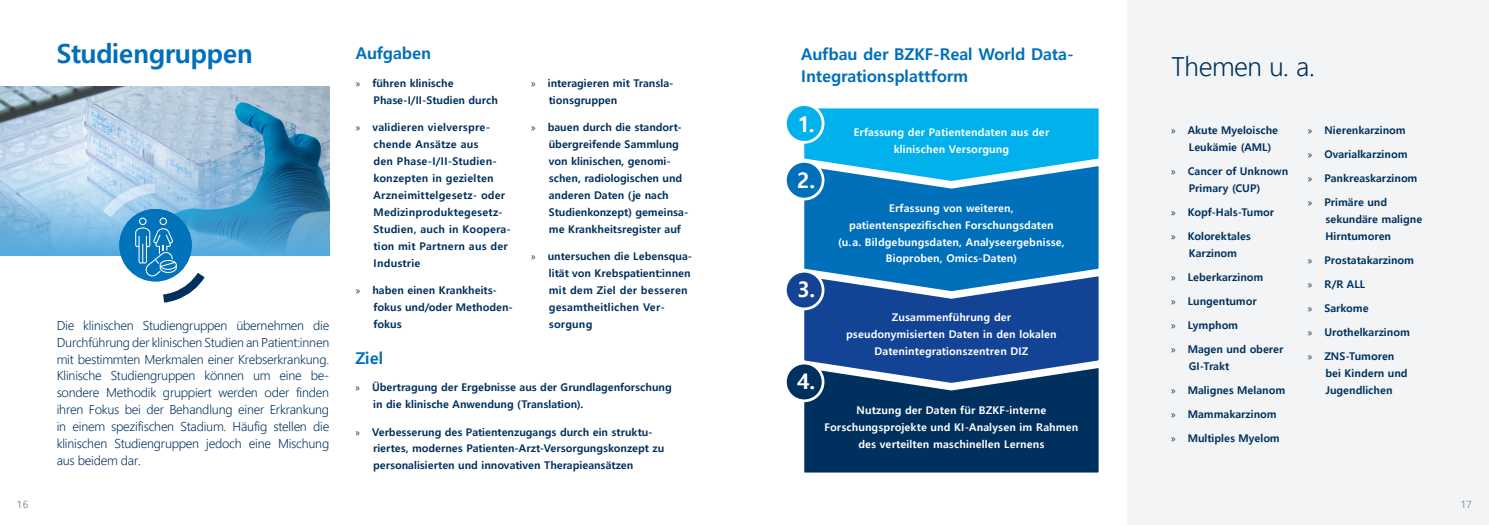
<style>
.page{position:relative;width:1489px;height:525px;background:#fff}
.page>*{position:absolute;margin:0;border:0;box-sizing:border-box;transform-origin:0 0}
.t1{font:700 26.25px "Malgun Gothic";letter-spacing:-.015em;color:#0070ba}
.t2{font:300 26.25px "Malgun Gothic";letter-spacing:-.02em;color:#00305d}
.t3{font:700 21.5px "Malgun Gothic";color:#fff}
.t4{font:700 16.25px/22.5px "Malgun Gothic";color:#0070ba}
.t5{font:300 12.5px/16.9px "Malgun Gothic";letter-spacing:-.02em;color:#00305d;text-align:justify}
.t6{font:700 10.62px/16.9px "Malgun Gothic";letter-spacing:.005em;color:#00305d}
.t7{font:700 10.62px/16.9px "Malgun Gothic";letter-spacing:.015em;color:#fff;text-align:center}
.t8{font:700 10.62px/16.9px "Malgun Gothic";letter-spacing:.025em;color:#00305d}
.t9{font:10px "Malgun Gothic";color:#7e8a91}
.s1{font-family:"Myriad Pro";font-weight:400}
</style>
<div class="page">
<img style="left:0;top:86px;width:329px;height:61px">
<svg style="left:0;top:147px;width:329px;height:108px;background:#77aed2"></svg>
<div style="left:1127px;top:0;width:361px;height:524px;background:#f2f4f5"></div>
<div style="left:796px;top:319px;width:310px;height:161px;background:#00305d;border:8px solid #fff"></div>
<svg style="left:796px;top:302px;width:310px;height:92px;background:#2c5699"></svg>
<svg style="left:804px;top:192px;width:295px;height:110px;background:#1474ba"></svg>
<svg style="left:93px;top:176px;width:119px;height:127px"></svg>
<svg style="left:804px;top:108px;width:295px;height:84px;background:#19aee5"></svg>
<div style="left:785px;top:104px;width:38px;height:38px;background:#00b1eb;border-radius:50%"></div>
<div style="left:784px;top:103px;width:40px;height:41px;border:3px solid #fff;border-radius:50%"></div>
<div style="left:785px;top:161px;width:38px;height:38px;background:#0070ba;border-radius:50%"></div>
<div style="left:784px;top:160px;width:40px;height:40px;border:3px solid #fff;border-radius:50%"></div>
<div style="left:785px;top:271px;width:38px;height:38px;background:#134395;border-radius:50%"></div>
<div style="left:784px;top:270px;width:40px;height:40px;border:3px solid #fff;border-radius:50%"></div>
<div style="left:785px;top:363px;width:38px;height:37px;background:#00305d;border-radius:50%"></div>
<div style="left:784px;top:361px;width:40px;height:41px;border:3px solid #fff;border-radius:50%"></div>
<h1 class="t1" style="left:57px;top:37px;width:198px">Studiengruppen</h1>
<p class="t5" style="left:57px;top:317px;width:274px">Die klinischen Studiengruppen übernehmen die Durchführung der klinischen Studien an Patient:innen mit bestimmten Merkmalen einer Krebserkrankung.<br>Klinische Studiengruppen können um eine be&shy;sondere Methodik gruppiert werden oder finden ihren Fokus bei der Behandlung einer Erkrankung in einem spezifischen Stadium. Häufig stellen die klinischen Studiengruppen jedoch eine Mischung aus beidem dar.</p>
<h3 class="t4" style="left:356px;top:42px;width:77px">Aufgaben</h3>
<p class="t6" style="left:373px;top:75px;width:126px;text-indent:-18px"><span class="s1">»</span> führen klinische<br>Phase-I/II-Studien durch</p>
<p class="t8" style="left:373px;top:119px;width:139px;text-indent:-18px"><span class="s1">»</span> validieren vielverspre&shy;chende Ansätze aus<br>den Phase-I/II-Studien&shy;konzepten in gezielten<br>Arzneimittelgesetz- oder<br>Medizinproduktegesetz-<br>Studien, auch in Koopera&shy;tion mit Partnern aus der<br>Industrie</p>
<p class="t6" style="left:373px;top:282px;width:141px;text-indent:-18px"><span class="s1">»</span> haben einen Krankheits&shy;fokus und/oder Methoden&shy;fokus</p>
<p class="t6" style="left:549px;top:75px;width:126px;text-indent:-18px"><span class="s1">»</span> interagieren mit Transla&shy;tionsgruppen</p>
<p class="t6" style="left:549px;top:119px;width:141px;text-indent:-18px"><span class="s1">»</span> bauen durch die standort&shy;übergreifende Sammlung von klinischen, genomi&shy;schen, radiologischen und anderen Daten (je nach<br>Studienkonzept) gemeinsa&shy;me Krankheitsregister auf</p>
<p class="t6" style="left:549px;top:248px;width:145px;text-indent:-18px"><span class="s1">»</span> untersuchen die Lebensqua&shy;lität von Krebspatient:innen mit dem Ziel der besseren gesamtheitlichen Ver&shy;sorgung</p>
<h3 class="t4" style="left:355px;top:346px;width:29px">Ziel</h3>
<p class="t6" style="left:373px;top:378px;width:300px;text-indent:-18px"><span class="s1">»</span> Übertragung der Ergebnisse aus der Grundlagenforschung in die klinische Anwendung (Translation).</p>
<p class="t6" style="left:373px;top:423px;width:292px;text-indent:-18px"><span class="s1">»</span> Verbesserung des Patientenzugangs durch ein struktu&shy;riertes, modernes Patienten-Arzt-Versorgungskonzept zu personalisierten und innovativen Therapieansätzen</p>
<h3 class="t4" style="left:801px;top:42px;width:274px">Aufbau der BZKF-Real World Data-<br>Integrationsplattform</h3>
<h2 class="t3" style="left:797px;top:111px;width:19px">1.</h2>
<h2 class="t3" style="left:796px;top:167px;width:20px">2.</h2>
<h2 class="t3" style="left:797px;top:276px;width:19px">3.</h2>
<h2 class="t3" style="left:797px;top:368px;width:20px">4.</h2>
<p class="t7" style="left:853px;top:124px;width:197px">Erfassung der Patientendaten aus der klinischen Versorgung</p>
<p class="t7" style="left:838px;top:199px;width:228px">Erfassung von weiteren, patientenspezifischen Forschungsdaten (u.a. Bildgebungsdaten, Analyseergebnisse, Bioproben, Omics-Daten)</p>
<p class="t7" style="left:846px;top:308px;width:212px">Zusammenführung der pseudonymisierten Daten in den lokalen<br>Datenintegrationszentren DIZ</p>
<p class="t7" style="left:824px;top:402px;width:255px">Nutzung der Daten für BZKF-interne<br>Forschungsprojekte und KI-Analysen im Rahmen des verteilten maschinellen Lernens</p>
<h1 class="t2" style="left:1170px;top:51px;width:145px">Themen u. a.</h1>
<p class="t6" style="left:1188px;top:122px;width:91px;text-indent:-18px"><span class="s1">»</span> Akute Myeloische<br>Leukämie (AML)</p>
<p class="t6" style="left:1188px;top:163px;width:101px;text-indent:-18px"><span class="s1">»</span> Cancer of Unknown<br>Primary (CUP)</p>
<p class="t6" style="left:1170px;top:203px;width:104px"><span class="s1">»</span> Kopf-Hals-Tumor</p>
<p class="t6" style="left:1170px;top:227px;width:81px;text-align:center"><span class="s1">»</span> Kolorektales<br>Karzinom</p>
<p class="t6" style="left:1170px;top:268px;width:94px"><span class="s1">»</span> Leberkarzinom</p>
<p class="t6" style="left:1170px;top:292px;width:87px"><span class="s1">»</span> Lungentumor</p>
<p class="t6" style="left:1170px;top:316px;width:68px"><span class="s1">»</span> Lymphom</p>
<p class="t6" style="left:1188px;top:340px;width:96px;text-indent:-18px"><span class="s1">»</span> Magen und oberer<br>GI-Trakt</p>
<p class="t6" style="left:1171px;top:381px;width:116px"><span class="s1">»</span> Malignes Melanom</p>
<p class="t6" style="left:1171px;top:405px;width:107px"><span class="s1">»</span> Mammakarzinom</p>
<p class="t6" style="left:1171px;top:429px;width:110px"><span class="s1">»</span> Multiples Myelom</p>
<p class="t6" style="left:1307px;top:122px;width:99px"><span class="s1">»</span> Nierenkarzinom</p>
<p class="t6" style="left:1307px;top:146px;width:101px"><span class="s1">»</span> Ovarialkarzinom</p>
<p class="t6" style="left:1307px;top:170px;width:111px"><span class="s1">»</span> Pankreaskarzinom</p>
<p class="t6" style="left:1325px;top:194px;width:98px;text-indent:-18px"><span class="s1">»</span> Primäre und sekundäre maligne<br>Hirntumoren</p>
<p class="t6" style="left:1307px;top:251px;width:108px"><span class="s1">»</span> Prostatakarzinom</p>
<p class="t6" style="left:1307px;top:275px;width:59px"><span class="s1">»</span> R/R ALL</p>
<p class="t6" style="left:1307px;top:299px;width:62px"><span class="s1">»</span> Sarkome</p>
<p class="t6" style="left:1307px;top:323px;width:104px"><span class="s1">»</span> Urothelkarzinom</p>
<p class="t6" style="left:1325px;top:347px;width:84px;text-indent:-18px"><span class="s1">»</span> ZNS-Tumoren bei Kindern und<br>Jugendlichen</p>
<p class="t9" style="left:17px;top:498px;width:13px">16</p>
<p class="t9" style="left:1460px;top:498px;width:13px">17</p>
</div>
